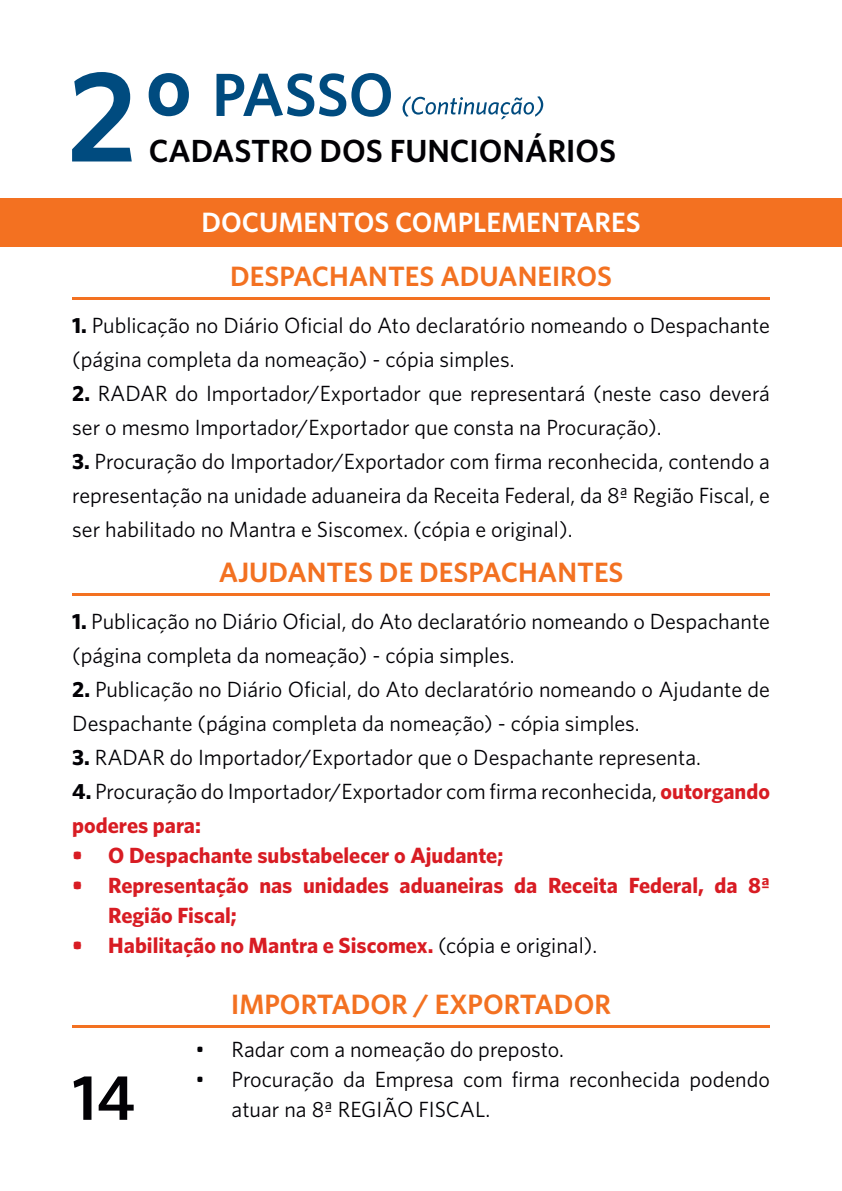
<style>
.page{position:relative;width:842px;height:1191px;background:#fff}
.page>*{position:absolute;margin:0;border:0;box-sizing:border-box;transform-origin:0 0}
.t1{font:600 64px "Whitney";color:#020105}
.t2{font:600 32px "Whitney";color:#020105}
.t3{font:600 28px "Whitney";color:#f37121}
.t4{font:600 28px "Whitney";color:#fff}
.t5{font:22px/34px "Whitney";color:#020105}
.t6{font:700 22px/30px "Whitney";color:#d81c23}
.s1{font-weight:700}
.s2{font-weight:700;color:#d81c23}
.s3{font-weight:400;color:#020105}
</style>
<div class="page">
<svg style="left:72px;top:72px;width:60px;height:89px"></svg>
<svg style="left:216px;top:73px;width:175px;height:44px"></svg>
<svg style="left:149px;top:73px;width:40px;height:43px"></svg>
<svg style="left:403px;top:96px;width:140px;height:23px"></svg>
<div style="left:0;top:198px;width:842px;height:48px;background:#f37121"></div>
<hr style="left:72px;top:297px;width:698px;height:3px;background:#f37121">
<hr style="left:72px;top:593px;width:698px;height:3px;background:#f37121">
<hr style="left:72px;top:1025px;width:698px;height:3px;background:#f37121">
<p class="t2" style="left:149px;top:129px;width:469px">CADASTRO DOS FUNCIONÁRIOS</p>
<p class="t4" style="left:202px;top:203px;width:441px">DOCUMENTOS COMPLEMENTARES</p>
<p class="t3" style="left:230px;top:258px;width:383px">DESPACHANTES ADUANEIROS</p>
<p class="t5" style="left:72px;top:308px;width:699px"><span class="s1">1.</span> Publicação no Diário Oficial do Ato declaratório nomeando o Despachante (página completa da nomeação) - cópia simples.</p>
<p class="t5" style="left:72px;top:376px;width:699px"><span class="s1">2.</span> RADAR do Importador/Exportador que representará (neste caso deverá ser o mesmo Importador/Exportador que consta na Procuração).</p>
<p class="t5" style="left:72px;top:444px;width:699px;text-align:justify"><span class="s1">3.</span> Procuração do Importador/Exportador com firma reconhecida, contendo a representação na unidade aduaneira da Receita Federal, da 8ª Região Fiscal, e ser habilitado no Mantra e Siscomex. (cópia e original).</p>
<p class="t3" style="left:219px;top:554px;width:406px">AJUDANTES DE DESPACHANTES</p>
<p class="t5" style="left:72px;top:603px;width:699px"><span class="s1">1.</span> Publicação no Diário Oficial, do Ato declaratório nomeando o Despachante (página completa da nomeação) - cópia simples.</p>
<p class="t5" style="left:72px;top:671px;width:699px"><span class="s1">2.</span> Publicação no Diário Oficial, do Ato declaratório nomeando o Ajudante de<br>Despachante (página completa da nomeação) - cópia simples.</p>
<p class="t5" style="left:72px;top:739px;width:630px"><span class="s1">3.</span> RADAR do Importador/Exportador que o Despachante representa.</p>
<p class="t5" style="left:72px;top:773px;width:699px"><span class="s1">4.</span> Procuração do Importador/Exportador com firma reconhecida, <span class="s2">outorgando poderes para:</span></p>
<p class="t6" style="left:72px;top:839px;width:432px">• O Despachante substabelecer o Ajudante;</p>
<p class="t6" style="left:108px;top:869px;width:663px;text-indent:-36px">• Representação nas unidades aduaneiras da Receita Federal, da 8ª<br>Região Fiscal;</p>
<p class="t6" style="left:72px;top:929px;width:526px">• Habilitação no Mantra e Siscomex. <span class="s3">(cópia e original).</span></p>
<p class="t3" style="left:231px;top:985px;width:381px">IMPORTADOR / EXPORTADOR</p>
<p class="t5" style="left:196px;top:1032px;width:370px">• Radar com a nomeação do preposto.</p>
<p class="t5" style="left:196px;top:1062px;width:576px">• Procuração da Empresa com firma reconhecida podendo</p>
<p class="t1" style="left:72px;top:1055px;width:64px">14</p>
<p class="t5" style="left:232px;top:1092px;width:260px">atuar na 8ª REGIÃO FISCAL.</p>
</div>
